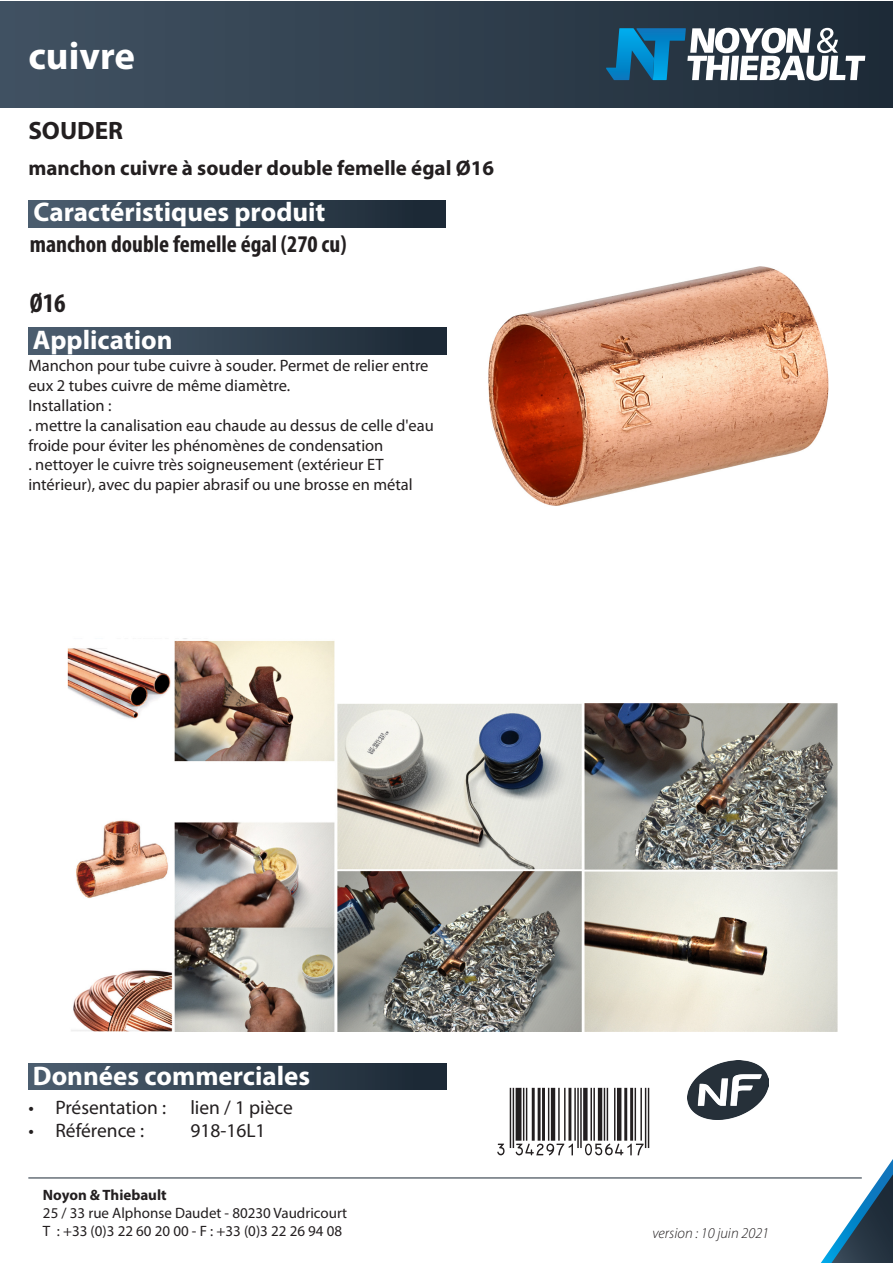
<style>
.page{position:relative;width:893px;height:1263px;background:#fff}
.page>*{position:absolute;margin:0;border:0;box-sizing:border-box;transform-origin:0 0}
.t1{font:700 39px "Myriad Pro";color:#fff}
.t2{font:700 27px "Myriad Pro";color:#fff}
.t3{font:700 condensed 27px "Myriad Pro";color:#231f20}
.t4{font:700 25.2px "Myriad Pro";color:#231f20}
.t5{font:700 condensed 24px "Myriad Pro";color:#231f20}
.t6{font:700 21px "Myriad Pro";color:#231f20}
.t7{font:19.5px "Myriad Pro";color:#231f20}
.t8{font:16.5px/19.8px "Myriad Pro";color:#231f20}
.t9{font:15px/18px "Myriad Pro";color:#231f20}
.t10{font:italic 300 15px "Myriad Pro";color:#231f20}
.s1{font-weight:700}
</style>
<div class="page">
<hr style="left:28px;top:1177px;width:834px;height:1px;background:#1c2936">
<div style="left:28px;top:201px;width:417px;height:26px;background:linear-gradient(to right,#4c5e70,#1a2834)"></div>
<div style="left:0;top:1px;width:893px;height:106px;background:linear-gradient(to right,#415262,#1e2b38)"></div>
<svg style="left:606px;top:28px;width:259px;height:53px"></svg>
<svg style="left:821px;top:1159px;width:72px;height:104px"></svg>
<img style="left:488px;top:266px;width:341px;height:240px">
<img style="left:687px;top:1060px;width:81px;height:59px">
<img style="left:68px;top:638px;width:769px;height:393px">
<div style="left:28px;top:327px;width:418px;height:27px;background:linear-gradient(to right,#4c5e70,#1b2834)"></div>
<div style="left:28px;top:1063px;width:418px;height:27px;background:linear-gradient(to right,#4c5e70,#1b2834)"></div>
<p class="t1" style="left:28px;top:31px;width:108px">cuivre</p>
<p class="t4" style="left:28px;top:114px;width:96px">SOUDER</p>
<p class="t6" style="left:28px;top:154px;width:467px">manchon cuivre à souder double femelle égal Ø16</p>
<p class="t2" style="left:34px;top:195px;width:293px">Caractéristiques produit</p>
<p class="t5" style="left:30px;top:229px;width:318px">manchon double femelle égal (270 cu)</p>
<p class="t3" style="left:30px;top:286px;width:37px">Ø16</p>
<p class="t2" style="left:33px;top:322px;width:141px">Application</p>
<p class="t8" style="left:28px;top:356px;width:407px">Manchon pour tube cuivre à souder. Permet de relier entre eux 2 tubes cuivre de même diamètre.<br>Installation :<br>. mettre la canalisation eau chaude au dessus de celle d'eau froide pour éviter les phénomènes de condensation<br>. nettoyer le cuivre très soigneusement (extérieur ET intérieur), avec du papier abrasif ou une brosse en métal</p>
<p class="t2" style="left:33px;top:1058px;width:279px">Données commerciales</p>
<p class="t7" style="left:28px;top:1095px;width:266px">• Présentation : lien / 1 pièce</p>
<p class="t7" style="left:28px;top:1118px;width:117px">• Référence :</p>
<p class="t7" style="left:190px;top:1118px;width:77px">918-16L1</p>
<p class="t9" style="left:43px;top:1185px;width:306px"><span class="s1">Noyon &amp; Thiebault<br></span>25 / 33 rue Alphonse Daudet - 80230 Vaudricourt<br>T : +33 (0)3 22 60 20 00 - F : +33 (0)3 22 26 94 08</p>
<p class="t10" style="left:652px;top:1224px;width:118px">version : 10 juin 2021</p>
</div>
